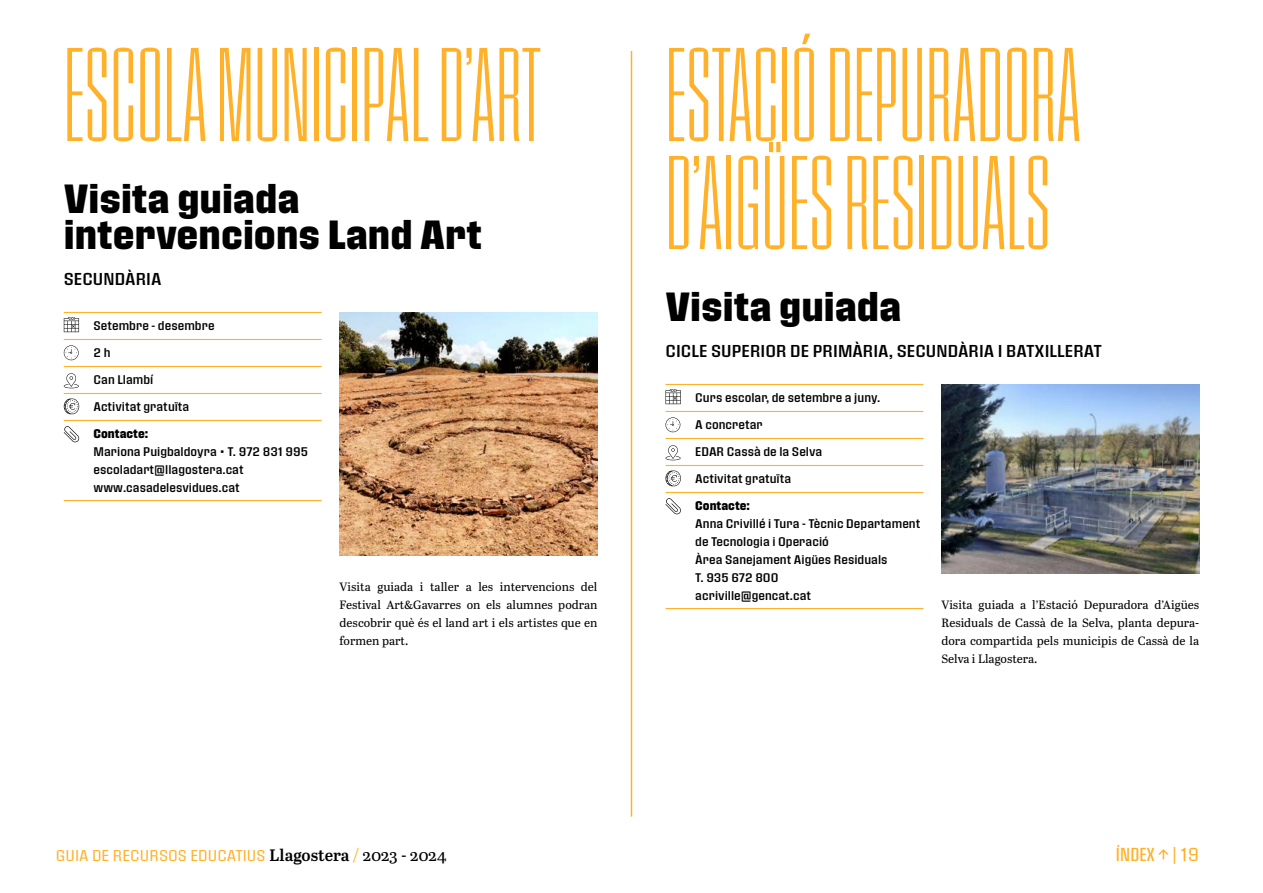
<style>
.page{position:relative;width:1263px;height:893px;background:#fff}
.page>*{position:absolute;margin:0;border:0;box-sizing:border-box;transform-origin:0 0}
.t1{font:127.5px/108px "Pressio No.21";color:#ffb12a}
.t2{font:39px/36px "Pressio No.54";color:#000}
.t3{font:18px "Pressio No.42";letter-spacing:.005em;color:#ffb12a}
.t4{font:16.5px "Pressio No.52";color:#000}
.t5{font:15px "Pressio No.51";color:#ffb12a}
.t6{font:12px/18px "Pressio No.52";color:#000}
.t7{font:12px/18px "Abril Text";color:#000;text-align:justify}
.t8{font:12px "Pressio No.54";color:#000}
.s1{font-family:"Abril Text";font-weight:600;font-size:16.5px;color:#000}
.s2{font-family:"Abril Text";font-size:16.5px}
.s3{font-family:"Abril Text";font-size:16.5px;color:#000}
.s4{font-family:"Pressio No.51"}
</style>
<div class="page">
<hr style="left:631px;top:51px;width:1px;height:766px;background:#ffb12a">
<hr style="left:64px;top:500px;width:258px;height:1px;background:#ffb12a">
<hr style="left:64px;top:312px;width:258px;height:1px;background:#ffb12a">
<hr style="left:64px;top:339px;width:258px;height:1px;background:#ffb12a">
<hr style="left:64px;top:366px;width:258px;height:1px;background:#ffb12a">
<hr style="left:64px;top:393px;width:258px;height:1px;background:#ffb12a">
<hr style="left:64px;top:420px;width:258px;height:1px;background:#ffb12a">
<svg style="left:64px;top:317px;width:15px;height:15px"></svg>
<svg style="left:64px;top:345px;width:15px;height:15px"></svg>
<svg style="left:64px;top:373px;width:15px;height:15px"></svg>
<svg style="left:64px;top:399px;width:15px;height:15px"></svg>
<svg style="left:64px;top:426px;width:15px;height:16px"></svg>
<img style="left:340px;top:312px;width:257px;height:243px">
<hr style="left:665px;top:608px;width:258px;height:1px;background:#ffb12a">
<hr style="left:665px;top:384px;width:258px;height:1px;background:#ffb12a">
<hr style="left:665px;top:411px;width:258px;height:1px;background:#ffb12a">
<hr style="left:665px;top:438px;width:258px;height:1px;background:#ffb12a">
<hr style="left:665px;top:465px;width:258px;height:1px;background:#ffb12a">
<hr style="left:665px;top:492px;width:258px;height:1px;background:#ffb12a">
<svg style="left:665px;top:389px;width:16px;height:15px"></svg>
<svg style="left:665px;top:417px;width:15px;height:15px"></svg>
<svg style="left:665px;top:445px;width:16px;height:15px"></svg>
<svg style="left:665px;top:471px;width:16px;height:15px"></svg>
<svg style="left:665px;top:498px;width:16px;height:16px"></svg>
<img style="left:941px;top:384px;width:258px;height:189px">
<h1 class="t1" style="left:64px;top:41px;width:479px">ESCOLA MUNICIPAL D’ART</h1>
<h2 class="t2" style="left:64px;top:179px;width:420px">Visita guiada intervencions Land Art</h2>
<h3 class="t4" style="left:64px;top:269px;width:99px">SECUNDÀRIA</h3>
<p class="t6" style="left:94px;top:316px;width:123px">Setembre - desembre</p>
<p class="t6" style="left:94px;top:343px;width:19px">2 h</p>
<p class="t6" style="left:94px;top:370px;width:61px">Can Llambí</p>
<p class="t6" style="left:94px;top:397px;width:97px">Activitat gratuïta</p>
<p class="t8" style="left:94px;top:426px;width:56px">Contacte:</p>
<p class="t6" style="left:94px;top:442px;width:216px">Mariona Puigbaldoyra • T. 972 831 995 escoladart@llagostera.cat www.casadelesvidues.cat</p>
<p class="t7" style="left:340px;top:577px;width:259px">Visita guiada i taller a les intervencions del Festival Art&amp;Gavarres on els alumnes podran descobrir què és el land art i els artistes que en formen part.</p>
<h1 class="t1" style="left:665px;top:41px;width:417px">ESTACIÓ DEPURADORA<br>D’AIGÜES RESIDUALS</h1>
<h2 class="t2" style="left:665px;top:287px;width:237px">Visita guiada</h2>
<h3 class="t4" style="left:665px;top:341px;width:438px">CICLE SUPERIOR DE PRIMÀRIA, SECUNDÀRIA I BATXILLERAT</h3>
<p class="t6" style="left:695px;top:388px;width:186px">Curs escolar, de setembre a juny.</p>
<p class="t6" style="left:695px;top:415px;width:69px">A concretar</p>
<p class="t6" style="left:695px;top:442px;width:129px">EDAR Cassà de la Selva</p>
<p class="t6" style="left:695px;top:469px;width:97px">Activitat gratuïta</p>
<p class="t8" style="left:695px;top:498px;width:56px">Contacte:</p>
<p class="t6" style="left:695px;top:514px;width:227px">Anna Crivillé i Tura - Tècnic Departament de Tecnologia i Operació<br>Àrea Sanejament Aigües Residuals<br>T. 935 672 800<br>acriville@gencat.cat</p>
<p class="t7" style="left:941px;top:595px;width:259px">Visita guiada a l’Estació Depuradora d’Aigües Residuals de Cassà de la Selva, planta depura&shy;dora compartida pels municipis de Cassà de la Selva i Llagostera.</p>
<p class="t5" style="left:56px;top:846px;width:392px">GUIA DE RECURSOS EDUCATIUS <span class="s1">Llagostera</span> <span class="s2">/</span> <span class="s3">2023 - 2024</span></p>
<h3 class="t3" style="left:1116px;top:844px;width:85px">ÍNDEX ↑ <span class="s4">| 19</span></h3>
</div>
